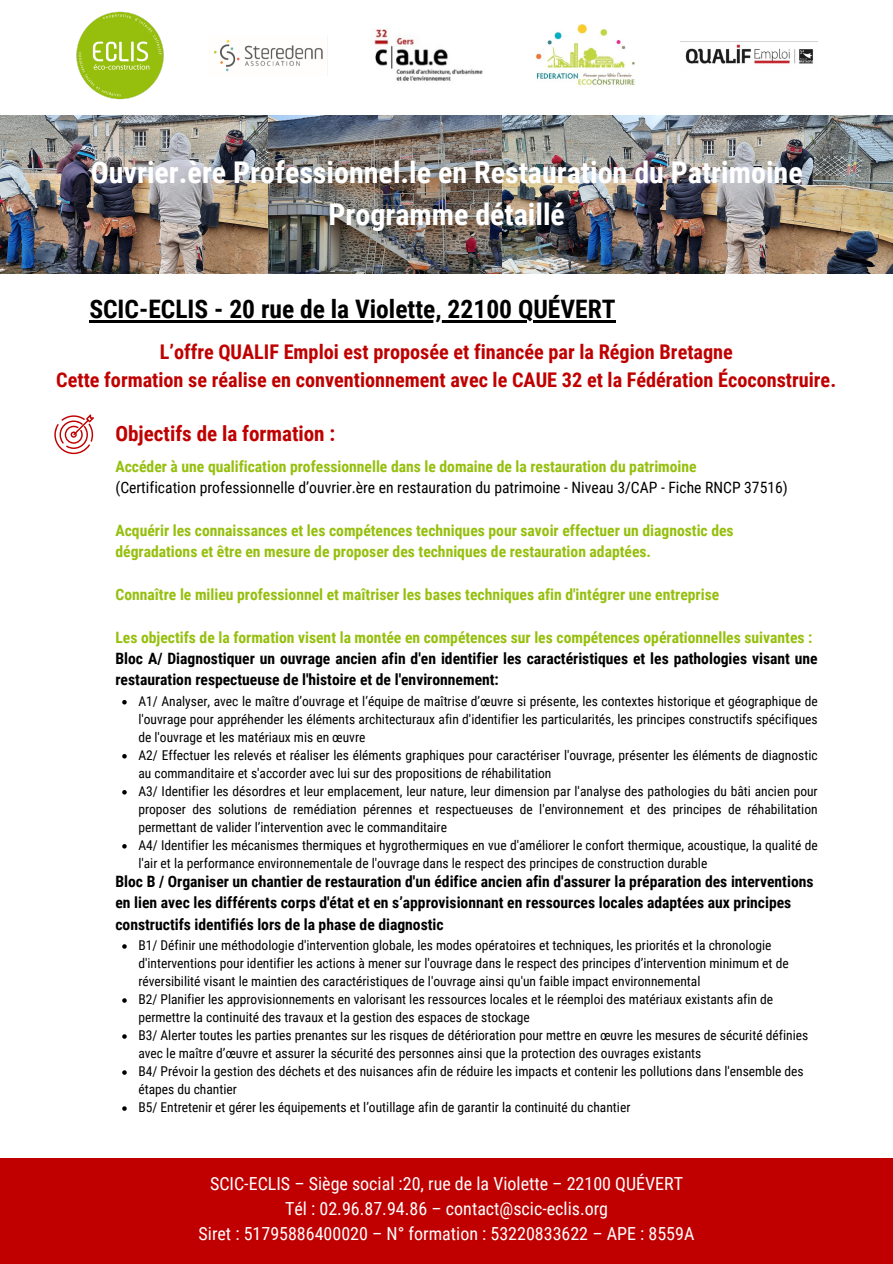
<style>
.page{position:relative;width:893px;height:1264px;background:#fff}
.page>*{position:absolute;margin:0;border:0;box-sizing:border-box;transform-origin:0 0}
.t1{font:700 30px "Roboto Condensed";color:#fff}
.t2{font:700 25.5px "Roboto Condensed";color:#000}
.t3{font:700 21.15px "Roboto Condensed";color:#c00000}
.t4{font:700 20.25px "Roboto Condensed";color:#c00000}
.t5{font:18px "Roboto Condensed";color:#fff}
.t6{font:700 15.6px/21.3px "Roboto Condensed";color:#96bf0d}
.t7{font:700 15.6px/21.3px "Roboto Condensed";color:#000}
.t8{font:15.6px "Roboto Condensed";color:#000}
.t9{font:13.5px/18px "Roboto Condensed";color:#000}
</style>
<div class="page">
<svg style="left:54px;top:414px;width:40px;height:40px"></svg>
<svg style="left:122px;top:700px;width:5px;height:4px"></svg>
<svg style="left:122px;top:754px;width:5px;height:4px"></svg>
<svg style="left:122px;top:790px;width:5px;height:4px"></svg>
<svg style="left:122px;top:844px;width:5px;height:4px"></svg>
<svg style="left:122px;top:944px;width:5px;height:4px"></svg>
<svg style="left:122px;top:998px;width:5px;height:4px"></svg>
<svg style="left:122px;top:1034px;width:5px;height:4px"></svg>
<svg style="left:122px;top:1070px;width:5px;height:4px"></svg>
<svg style="left:122px;top:1106px;width:5px;height:4px"></svg>
<hr style="left:89px;top:320px;width:526px;height:2px;background:#000">
<div style="left:0;top:1158px;width:892px;height:105px;background:#c00000"></div>
<img style="left:685px;top:44px;width:128px;height:20px">
<img style="left:213px;top:40px;width:110px;height:32px">
<img style="left:536px;top:24px;width:99px;height:62px">
<img style="left:76px;top:12px;width:88px;height:88px">
<img style="left:372px;top:28px;width:111px;height:53px">
<img style="left:268px;top:115px;width:234px;height:159px">
<img style="left:0;top:115px;width:268px;height:159px">
<img style="left:502px;top:115px;width:390px;height:159px">
<p class="t1" style="left:91px;top:155px;width:713px">Ouvrier.ère Professionnel.le en Restauration du Patrimoine</p>
<p class="t1" style="left:328px;top:197px;width:238px">Programme détaillé</p>
<p class="t2" style="left:89px;top:294px;width:528px">SCIC-ECLIS - 20 rue de la Violette, 22100 QUÉVERT</p>
<p class="t4" style="left:160px;top:340px;width:574px">L’offre QUALIF Emploi est proposée et financée par la Région Bretagne</p>
<p class="t4" style="left:56px;top:368px;width:781px">Cette formation se réalise en conventionnement avec le CAUE 32 et la Fédération Écoconstruire.</p>
<p class="t3" style="left:115px;top:421px;width:221px">Objectifs de la formation :</p>
<p class="t6" style="left:115px;top:455px;width:582px">Accéder à une qualification professionnelle dans le domaine de la restauration du patrimoine</p>
<p class="t8" style="left:115px;top:478px;width:673px">(Certification professionnelle d’ouvrier.ère en restauration du patrimoine - Niveau 3/CAP - Fiche RNCP 37516)</p>
<p class="t6" style="left:115px;top:519px;width:619px">Acquérir les connaissances et les compétences techniques pour savoir effectuer un diagnostic des dégradations et être en mesure de proposer des techniques de restauration adaptées.</p>
<p class="t6" style="left:115px;top:584px;width:605px">Connaître le milieu professionnel et maîtriser les bases techniques afin d'intégrer une entreprise</p>
<p class="t6" style="left:115px;top:626px;width:698px">Les objectifs de la formation visent la montée en compétences sur les compétences opérationnelles suivantes :</p>
<p class="t7" style="left:115px;top:648px;width:703px">Bloc A/ Diagnostiquer un ouvrage ancien afin d'en identifier les caractéristiques et les pathologies visant une restauration respectueuse de l'histoire et de l'environnement:</p>
<p class="t9" style="left:138px;top:692px;width:680px;text-align:justify">A1/ Analyser, avec le maître d’ouvrage et l’équipe de maîtrise d’œuvre si présente, les contextes historique et géographique de l'ouvrage pour appréhender les éléments architecturaux afin d'identifier les particularités, les principes constructifs spécifiques de l'ouvrage et les matériaux mis en œuvre</p>
<p class="t9" style="left:138px;top:746px;width:680px">A2/ Effectuer les relevés et réaliser les éléments graphiques pour caractériser l'ouvrage, présenter les éléments de diagnostic au commanditaire et s'accorder avec lui sur des propositions de réhabilitation</p>
<p class="t9" style="left:138px;top:782px;width:680px;text-align:justify">A3/ Identifier les désordres et leur emplacement, leur nature, leur dimension par l'analyse des pathologies du bâti ancien pour proposer des solutions de remédiation pérennes et respectueuses de l'environnement et des principes de réhabilitation permettant de valider l’intervention avec le commanditaire</p>
<p class="t9" style="left:138px;top:836px;width:680px">A4/ Identifier les mécanismes thermiques et hygrothermiques en vue d'améliorer le confort thermique, acoustique, la qualité de l'air et la performance environnementale de l'ouvrage dans le respect des principes de construction durable</p>
<p class="t7" style="left:115px;top:870px;width:699px">Bloc B / Organiser un chantier de restauration d'un édifice ancien afin d'assurer la préparation des interventions en lien avec les différents corps d'état et en s’approvisionnant en ressources locales adaptées aux principes constructifs identifiés lors de la phase de diagnostic</p>
<p class="t9" style="left:138px;top:936px;width:651px">B1/ Définir une méthodologie d'intervention globale, les modes opératoires et techniques, les priorités et la chronologie d'interventions pour identifier les actions à mener sur l'ouvrage dans le respect des principes d’intervention minimum et de réversibilité visant le maintien des caractéristiques de l'ouvrage ainsi qu'un faible impact environnemental</p>
<p class="t9" style="left:138px;top:990px;width:636px">B2/ Planifier les approvisionnements en valorisant les ressources locales et le réemploi des matériaux existants afin de permettre la continuité des travaux et la gestion des espaces de stockage</p>
<p class="t9" style="left:138px;top:1026px;width:671px">B3/ Alerter toutes les parties prenantes sur les risques de détérioration pour mettre en œuvre les mesures de sécurité définies avec le maître d’œuvre et assurer la sécurité des personnes ainsi que la protection des ouvrages existants</p>
<p class="t9" style="left:138px;top:1062px;width:666px">B4/ Prévoir la gestion des déchets et des nuisances afin de réduire les impacts et contenir les pollutions dans l'ensemble des étapes du chantier</p>
<p class="t9" style="left:138px;top:1098px;width:493px">B5/ Entretenir et gérer les équipements et l’outillage afin de garantir la continuité du chantier</p>
<p class="t5" style="left:210px;top:1173px;width:474px">SCIC-ECLIS – Siège social :20, rue de la Violette – 22100 QUÉVERT</p>
<p class="t5" style="left:285px;top:1198px;width:324px">Tél : 02.96.87.94.86 – contact@scic-eclis.org</p>
<p class="t5" style="left:198px;top:1223px;width:497px">Siret : 51795886400020 – N° formation : 53220833622 – APE : 8559A</p>
</div>
